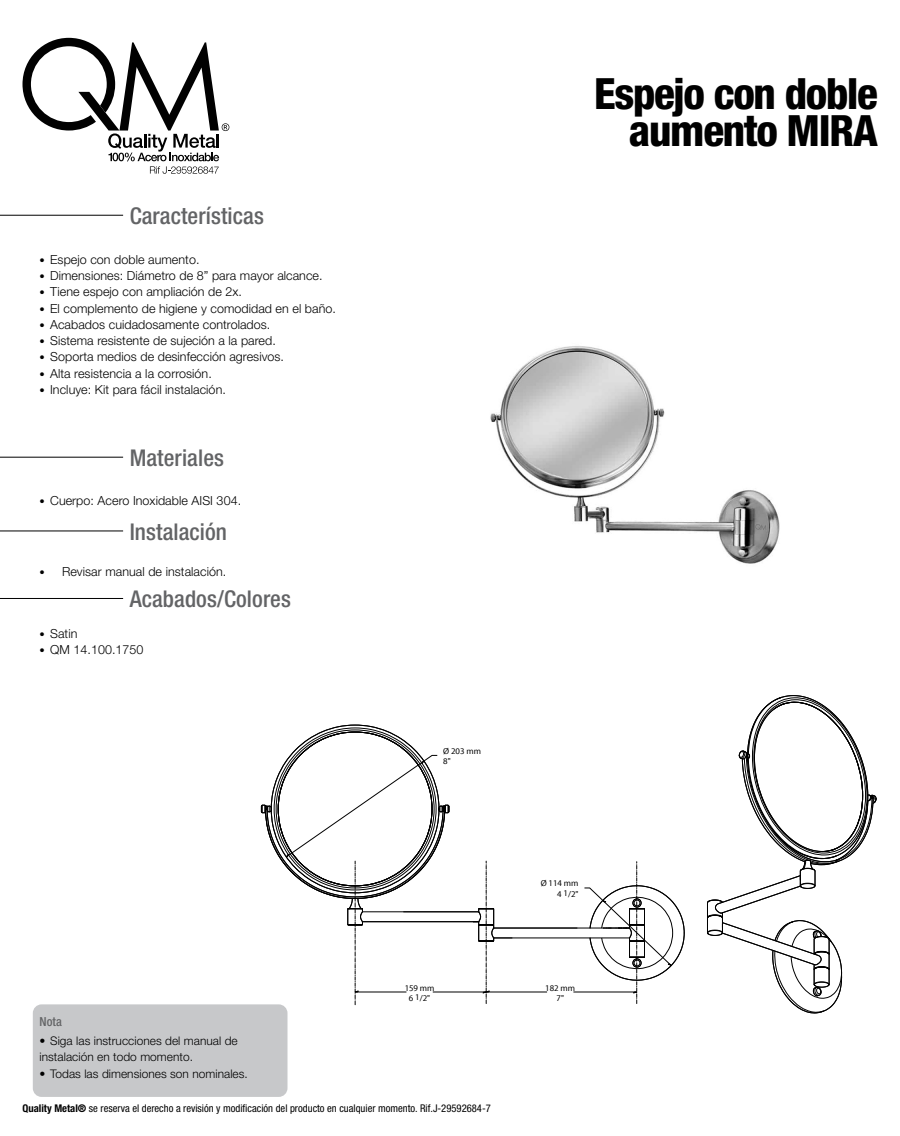
<style>
.page{position:relative;width:900px;height:1136px;background:#fff}
.page>*{position:absolute;margin:0;border:0;box-sizing:border-box;transform-origin:0 0}
.t1{font:800 condensed 43.12px/37.5px "Helvetica Neue LT Std";letter-spacing:-.03em;color:#000;text-align:right}
.t2{font:500 condensed 23.12px "Helvetica Neue LT Std";letter-spacing:.005em;color:#636466}
.t3{font:300 12.5px "Helvetica Neue LT Std";letter-spacing:.005em;color:#000}
.t4{font:500 condensed 12.5px "Helvetica Neue LT Std";color:#636466}
.t5{font:300 11.88px/16.2px "Helvetica Neue LT Std";letter-spacing:.005em;color:#000}
.t6{font:condensed 10.62px "Helvetica Neue LT Std";color:#000}
.t7{font:8.75px/10.5px "Myriad Pro";color:#000;text-align:center}
.s1{font-size:10.62px}
.s2{font-weight:700}
</style>
<div class="page">
<svg style="left:22px;top:38px;width:207px;height:136px"></svg>
<hr style="left:0;top:215px;width:123px;height:1px;background:#000">
<hr style="left:0;top:457px;width:123px;height:1px;background:#000">
<hr style="left:0;top:530px;width:123px;height:1px;background:#000">
<hr style="left:0;top:598px;width:123px;height:1px;background:#000">
<div style="left:33px;top:1004px;width:255px;height:93px;background:#c7c8ca;border-radius:9px"></div>
<img style="left:490px;top:346px;width:290px;height:218px">
<hr style="left:494px;top:938px;width:136px;height:1px;background:#000">
<hr style="left:494px;top:928px;width:110px;height:1px;background:#000">
<hr style="left:362px;top:921px;width:117px;height:1px;background:#000">
<hr style="left:362px;top:911px;width:117px;height:1px;background:#000">
<svg style="left:707px;top:695px;width:170px;height:318px"></svg>
<hr style="left:433px;top:992px;width:53px;height:1px;background:#000">
<svg style="left:261px;top:725px;width:189px;height:279px"></svg>
<hr style="left:573px;top:992px;width:64px;height:1px;background:#000">
<hr style="left:486px;top:992px;width:61px;height:1px;background:#000">
<svg style="left:473px;top:861px;width:39px;height:142px"></svg>
<svg style="left:584px;top:861px;width:100px;height:142px"></svg>
<h2 class="t2" style="left:130px;top:202px;width:136px">Características</h2>
<p class="t3" style="left:40px;top:252px;width:162px"><span class="s1">•</span> Espejo con doble aumento.</p>
<p class="t3" style="left:40px;top:268px;width:285px"><span class="s1">•</span> Dimensiones: Diámetro de 8” para mayor alcance.</p>
<p class="t3" style="left:40px;top:284px;width:204px"><span class="s1">•</span> Tiene espejo con ampliación de 2x.</p>
<p class="t3" style="left:40px;top:300px;width:298px"><span class="s1">•</span> El complemento de higiene y comodidad en el baño.</p>
<p class="t3" style="left:40px;top:317px;width:232px"><span class="s1">•</span> Acabados cuidadosamente controlados.</p>
<p class="t3" style="left:40px;top:333px;width:238px"><span class="s1">•</span> Sistema resistente de sujeción a la pared.</p>
<p class="t3" style="left:40px;top:349px;width:246px"><span class="s1">•</span> Soporta medios de desinfección agresivos.</p>
<p class="t3" style="left:40px;top:365px;width:174px"><span class="s1">•</span> Alta resistencia a la corrosión.</p>
<p class="t3" style="left:40px;top:382px;width:188px"><span class="s1">•</span> Incluye: Kit para fácil instalación.</p>
<h2 class="t2" style="left:130px;top:444px;width:96px">Materiales</h2>
<p class="t3" style="left:40px;top:493px;width:203px"><span class="s1">•</span> Cuerpo: Acero Inoxidable AISI 304.</p>
<h2 class="t2" style="left:130px;top:518px;width:99px">Instalación</h2>
<p class="t3" style="left:40px;top:564px;width:188px"><span class="s1">•</span> Revisar manual de instalación.</p>
<h2 class="t2" style="left:130px;top:585px;width:163px">Acabados/Colores</h2>
<p class="t3" style="left:40px;top:626px;width:39px"><span class="s1">•</span> Satin</p>
<p class="t3" style="left:40px;top:642px;width:106px"><span class="s1">•</span> QM 14.100.1750</p>
<p class="t7" style="left:443px;top:745px;width:39px;text-align:left">Ø 203 mm<br>8"</p>
<h1 class="t1" style="left:594px;top:74px;width:285px">Espejo con doble aumento MIRA</h1>
<p class="t7" style="left:541px;top:878px;width:39px;text-align:right">Ø 114 mm<br>4 1/2"</p>
<p class="t4" style="left:40px;top:1013px;width:24px">Nota</p>
<p class="t5" style="left:40px;top:1032px;width:200px">• Siga las instrucciones del manual de instalación en todo momento.</p>
<p class="t5" style="left:40px;top:1065px;width:210px">• Todas las dimensiones son nominales.</p>
<p class="t7" style="left:405px;top:982px;width:31px">159 mm<br>6 1/2"</p>
<p class="t7" style="left:545px;top:982px;width:31px">182 mm<br>7"</p>
<p class="t6" style="left:22px;top:1102px;width:470px"><span class="s2">Quality Metal®</span> se reserva el derecho a revisión y modificación del producto en cualquier momento. Rif.J-29592684-7</p>
</div>
